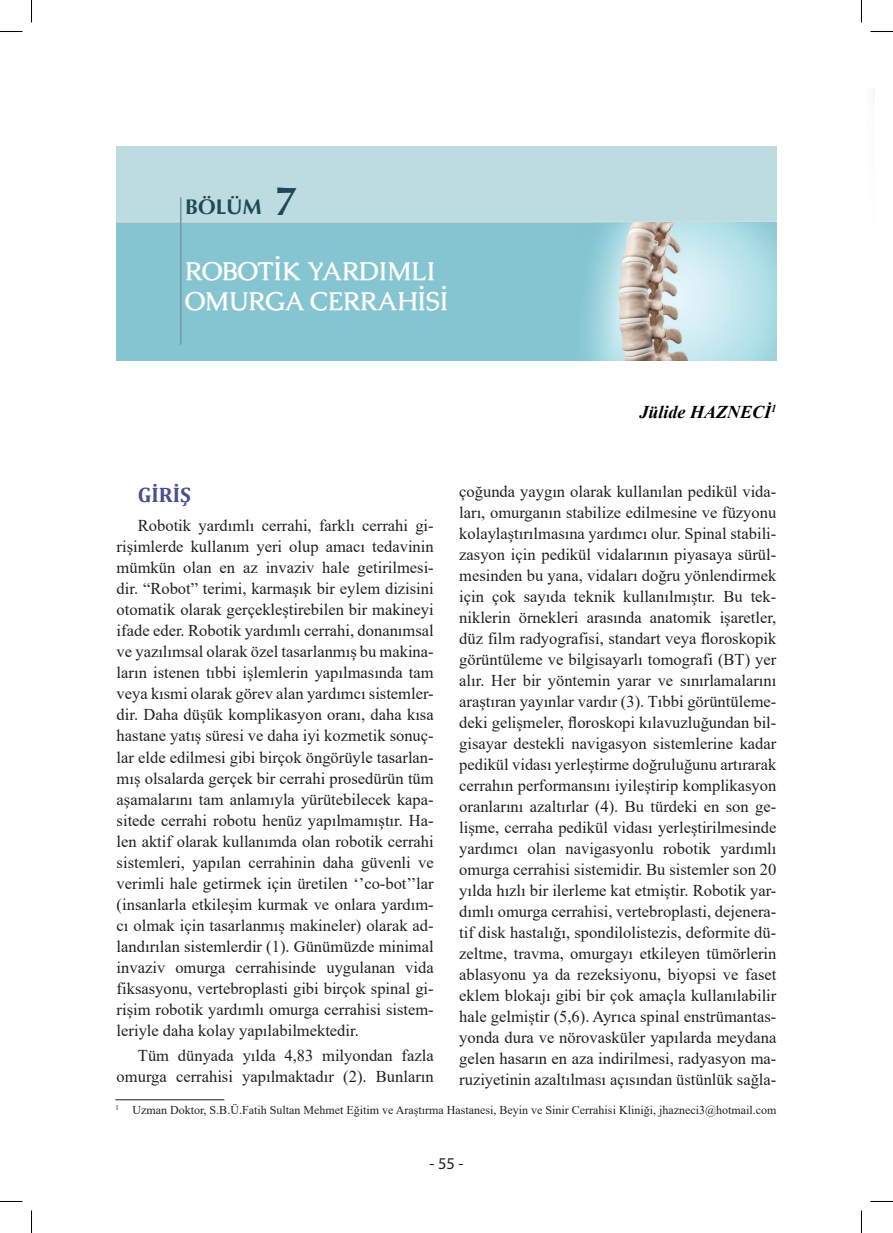
<style>
.page{position:relative;width:893px;height:1233px;background:#fff}
.page>*{position:absolute;margin:0;border:0;box-sizing:border-box;transform-origin:0 0}
.t1{font:700 41.1px "Optima LT";color:#214856}
.t2{font:700 25.5px/30.6px "Caudex";color:#fff}
.t3{font:700 21.15px "Optima LT";color:#214856}
.t4{font:700 21px "Cambria";color:#4a508f}
.t5{font:italic 700 18px "Times New Roman";color:#000001}
.t6{font:16.5px/21px "Times New Roman";color:#231f20;text-align:justify}
.t7{font:16.5px "Myriad Pro";color:#231f20}
.t8{font:12px "Times New Roman";color:#231f20}
</style>
<div class="page">
<hr style="left:115px;top:1099px;width:109px;height:1px;background:#231f20">
<div style="left:116px;top:146px;width:660px;height:75px;background:#bcdce2"></div>
<div style="left:116px;top:222px;width:657px;height:138px;background:#84c5d1"></div>
<hr style="left:116px;top:221px;width:660px;height:2px;background:#bbd1d3">
<hr style="left:180px;top:197px;width:1px;height:147px;background:#789ba7">
<img style="left:586px;top:223px;width:190px;height:137px">
<svg style="left:0;top:31px;width:22px;height:1px"></svg>
<svg style="left:870px;top:31px;width:22px;height:1px"></svg>
<svg style="left:0;top:1201px;width:22px;height:1px"></svg>
<svg style="left:870px;top:1201px;width:22px;height:1px"></svg>
<svg style="left:31px;top:0;width:1px;height:23px"></svg>
<svg style="left:31px;top:1210px;width:1px;height:22px"></svg>
<p class="t3" style="left:185px;top:194px;width:78px">BÖLÜM</p>
<h1 class="t1" style="left:275px;top:176px;width:24px">7</h1>
<h2 class="t2" style="left:185px;top:255px;width:265px">ROBOTİK YARDIMLI<br>OMURGA CERRAHİSİ</h2>
<p class="t5" style="left:639px;top:399px;width:138px">Jülide HAZNECİ<sup>1</sup></p>
<p class="t4" style="left:138px;top:480px;width:54px">GIRIŞ</p>
<p class="t6" style="left:117px;top:514px;width:318px;text-indent:21px">Robotik yardımlı cerrahi, farklı cerrahi gi&shy;rişimlerde kullanım yeri olup amacı tedavinin mümkün olan en az invaziv hale getirilmesi&shy;dir. “Robot” terimi, karmaşık bir eylem dizisini otomatik olarak gerçekleştirebilen bir makineyi ifade eder. Robotik yardımlı cerrahi, donanımsal ve yazılımsal olarak özel tasarlanmış bu makina&shy;ların istenen tıbbi işlemlerin yapılmasında tam veya kısmi olarak görev alan yardımcı sistemler&shy;dir. Daha düşük komplikasyon oranı, daha kısa hastane yatış süresi ve daha iyi kozmetik sonuç&shy;lar elde edilmesi gibi birçok öngörüyle tasarlan&shy;mış olsalarda gerçek bir cerrahi prosedürün tüm aşamalarını tam anlamıyla yürütebilecek kapa&shy;sitede cerrahi robotu henüz yapılmamıştır. Ha&shy;len aktif olarak kullanımda olan robotik cerrahi sistemleri, yapılan cerrahinin daha güvenli ve verimli hale getirmek için üretilen ‘’co-bot’’lar (insanlarla etkileşim kurmak ve onlara yardım&shy;cı olmak için tasarlanmış makineler) olarak ad&shy;landırılan sistemlerdir (1). Günümüzde minimal invaziv omurga cerrahisinde uygulanan vida fiksasyonu, vertebroplasti gibi birçok spinal gi&shy;rişim robotik yardımlı omurga cerrahisi sistem&shy;leriyle daha kolay yapılabilmektedir.</p>
<p class="t6" style="left:117px;top:1044px;width:318px;text-align:right">Tüm dünyada yılda 4,83 milyondan fazla omurga cerrahisi yapılmaktadır (2). Bunların</p>
<p class="t6" style="left:459px;top:480px;width:318px">çoğunda yaygın olarak kullanılan pedikül vida&shy;ları, omurganın stabilize edilmesine ve füzyonu kolaylaştırılmasına yardımcı olur. Spinal stabili&shy;zasyon için pedikül vidalarının piyasaya sürül&shy;mesinden bu yana, vidaları doğru yönlendirmek için çok sayıda teknik kullanılmıştır. Bu tek&shy;niklerin örnekleri arasında anatomik işaretler, düz film radyografisi, standart veya floroskopik görüntüleme ve bilgisayarlı tomografi (BT) yer alır. Her bir yöntemin yarar ve sınırlamalarını araştıran yayınlar vardır (3). Tıbbi görüntüleme&shy;deki gelişmeler, floroskopi kılavuzluğundan bil&shy;gisayar destekli navigasyon sistemlerine kadar pedikül vidası yerleştirme doğruluğunu artırarak cerrahın performansını iyileştirip komplikasyon oranlarını azaltırlar (4). Bu türdeki en son ge&shy;lişme, cerraha pedikül vidası yerleştirilmesinde yardımcı olan navigasyonlu robotik yardımlı omurga cerrahisi sistemidir. Bu sistemler son 20 yılda hızlı bir ilerleme kat etmiştir. Robotik yar&shy;dımlı omurga cerrahisi, vertebroplasti, dejenera&shy;tif disk hastalığı, spondilolistezis, deformite dü&shy;zeltme, travma, omurgayı etkileyen tümörlerin ablasyonu ya da rezeksiyonu, biyopsi ve faset eklem blokajı gibi bir çok amaçla kullanılabilir hale gelmiştir (5,6). Ayrıca spinal enstrümantas&shy;yonda dura ve nörovasküler yapılarda meydana gelen hasarın en aza indirilmesi, radyasyon ma&shy;ruziyetinin azaltılması açısından üstünlük sağla-</p>
<p class="t8" style="left:115px;top:1101px;width:662px"><sup>1</sup> Uzman Doktor, S.B.Ü.Fatih Sultan Mehmet Eğitim ve Araştırma Hastanesi, Beyin ve Sinir Cerrahisi Kliniği, jhazneci3@hotmail.com</p>
<p class="t7" style="left:429px;top:1152px;width:36px">- 55 -</p>
</div>
